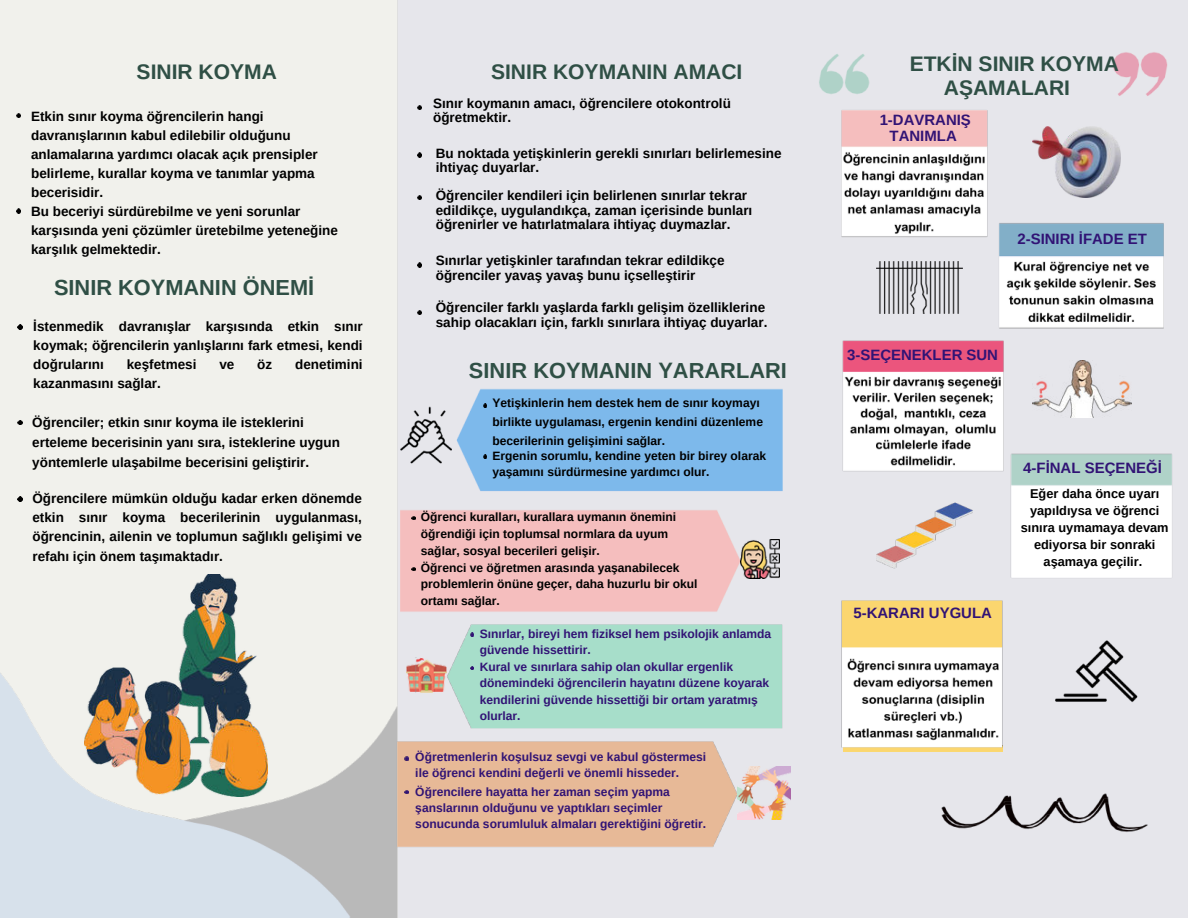
<style>
.page{position:relative;width:1188px;height:918px;background:#fff}
.page>*{position:absolute;margin:0;border:0;box-sizing:border-box;transform-origin:0 0}
.t1{font:700 21.75px "Arimo";color:#2f4f45}
.t2{font:700 21px/23.5px "Arimo";color:#2f4f45}
.t3{font:700 15px/15.8px "Arimo";color:#311375;text-align:center}
.t4{font:700 13.5px/19.2px "Arimo";color:#000}
.t5{font:700 12.75px/16.8px "Arimo";color:#000;text-align:center}
.t6{font:700 12px/15.8px "Arimo";color:#311375}
.t7{font:700 12px/16.8px "Arimo";color:#000}
</style>
<div class="page">
<img style="left:0;top:0;width:1188px;height:918px">
<img style="left:740px;top:539px;width:40px;height:40px">
<img style="left:390px;top:617px;width:399px;height:237px">
<img style="left:84px;top:575px;width:183px;height:221px">
<img style="left:406px;top:657px;width:41px;height:35px">
<img style="left:737px;top:767px;width:53px;height:52px">
<svg style="left:16px;top:113px;width:5px;height:5px"></svg>
<svg style="left:16px;top:209px;width:5px;height:4px"></svg>
<svg style="left:18px;top:325px;width:4px;height:4px"></svg>
<svg style="left:18px;top:420px;width:4px;height:5px"></svg>
<svg style="left:18px;top:497px;width:4px;height:4px"></svg>
<svg style="left:417px;top:105px;width:5px;height:5px"></svg>
<svg style="left:417px;top:153px;width:5px;height:4px"></svg>
<svg style="left:417px;top:263px;width:5px;height:4px"></svg>
<svg style="left:417px;top:310px;width:5px;height:5px"></svg>
<img style="left:834px;top:594px;width:176px;height:160px">
<img style="left:1047px;top:633px;width:97px;height:76px">
<img style="left:933px;top:786px;width:223px;height:52px">
<img style="left:834px;top:102px;width:344px;height:483px">
<svg style="left:417px;top:195px;width:5px;height:5px"></svg>
<h2 class="t2" style="left:137px;top:60px;width:142px">SINIR KOYMA</h2>
<h2 class="t2" style="left:491px;top:60px;width:253px">SINIR KOYMANIN AMACI</h2>
<h2 class="t2" style="left:944px;top:52px;width:177px;text-indent:-34px">ETKİN SINIR KOYMA<br>AŞAMALARI</h2>
<p class="t4" style="left:433px;top:96px;width:299px;line-height:14.7px">Sınır koymanın amacı, öğrencilere otokontrolü öğretmektir.</p>
<p class="t4" style="left:31px;top:106px;width:308px">Etkin sınır koyma öğrencilerin hangi davranışlarının kabul edilebilir olduğunu anlamalarına yardımcı olacak açık prensipler belirleme, kurallar koyma ve tanımlar yapma becerisidir.<br>Bu beceriyi sürdürebilme ve yeni sorunlar karşısında yeni çözümler üretebilme yeteneğine karşılık gelmektedir.</p>
<p class="t3" style="left:880px;top:113px;width:93px">1-DAVRANIŞ<br>TANIMLA</p>
<p class="t4" style="left:436px;top:146px;width:347px;line-height:14.7px">Bu noktada yetişkinlerin gerekli sınırları belirlemesine ihtiyaç duyarlar.</p>
<p class="t4" style="left:436px;top:188px;width:318px;line-height:14.7px">Öğrenciler kendileri için belirlenen sınırlar tekrar edildikçe, uygulandıkça, zaman içerisinde bunları öğrenirler ve hatırlatmalara ihtiyaç duymazlar.</p>
<p class="t4" style="left:436px;top:253px;width:290px;line-height:14.7px">Sınırlar yetişkinler tarafından tekrar edildikçe öğrenciler yavaş yavaş bunu içselleştirir</p>
<p class="t4" style="left:436px;top:301px;width:333px;line-height:14.7px">Öğrenciler farklı yaşlarda farklı gelişim özelliklerine sahip olacakları için, farklı sınırlara ihtiyaç duyarlar.</p>
<p class="t3" style="left:1018px;top:231px;width:131px">2-SINIRI İFADE ET</p>
<h1 class="t1" style="left:54px;top:272px;width:262px">SINIR KOYMANIN ÖNEMİ</h1>
<p class="t4" style="left:33px;top:317px;width:331px;text-align:justify">İstenmedik davranışlar karşısında etkin sınır koymak; öğrencilerin yanlışlarını fark etmesi, kendi doğrularını</p>
<p class="t3" style="left:847px;top:348px;width:152px">3-SEÇENEKLER SUN</p>
<p class="t4" style="left:127px;top:355px;width:71px">keşfetmesi</p>
<p class="t4" style="left:219px;top:355px;width:17px">ve</p>
<p class="t4" style="left:257px;top:355px;width:16px">öz</p>
<p class="t4" style="left:295px;top:355px;width:69px">denetimini</p>
<p class="t4" style="left:33px;top:374px;width:129px">kazanmasını sağlar.</p>
<p class="t4" style="left:32px;top:413px;width:309px;line-height:19.6px">Öğrenciler; etkin sınır koyma ile isteklerini erteleme becerisinin yanı sıra, isteklerine uygun yöntemlerle ulaşabilme becerisini geliştirir.</p>
<h1 class="t1" style="left:469px;top:355px;width:320px">SINIR KOYMANIN YARARLARI</h1>
<p class="t7" style="left:492px;top:393px;width:272px;line-height:19.2px">Yetişkinlerin hem destek hem de sınır koymayı birlikte uygulaması, ergenin kendini düzenleme becerilerinin gelişimini sağlar.</p>
<p class="t7" style="left:492px;top:448px;width:275px;line-height:15.8px">Ergenin sorumlu, kendine yeten bir birey olarak yaşamını sürdürmesine yardımcı olur.</p>
<p class="t7" style="left:421px;top:509px;width:278px">Öğrenci kuralları, kurallara uymanın önemini öğrendiği için toplumsal normlara da uyum sağlar, sosyal becerileri gelişir.<br>Öğrenci ve öğretmen arasında yaşanabilecek problemlerin önüne geçer, daha huzurlu bir okul ortamı sağlar.</p>
<p class="t6" style="left:480px;top:625px;width:293px;line-height:16.8px">Sınırlar, bireyi hem fiziksel hem psikolojik anlamda güvende hissettirir.<br>Kural ve sınırlara sahip olan okullar ergenlik</p>
<p class="t6" style="left:480px;top:675px;width:291px;line-height:16.8px">dönemindeki öğrencilerin hayatını düzene koyarak kendilerini güvende hissettiği bir ortam yaratmış</p>
<p class="t6" style="left:480px;top:708px;width:42px">olurlar.</p>
<p class="t3" style="left:1023px;top:460px;width:140px">4-FİNAL SEÇENEĞİ</p>
<p class="t5" style="left:1021px;top:486px;width:149px">Eğer daha önce uyarı yapıldıysa ve öğrenci sınıra uymamaya devam ediyorsa bir sonraki aşamaya geçilir.</p>
<p class="t4" style="left:32px;top:489px;width:331px;text-align:justify">Öğrencilere mümkün olduğu kadar erken dönemde etkin sınır koyma becerilerinin uygulanması, öğrencinin, ailenin ve toplumun sağlıklı gelişimi ve refahı için önem taşımaktadır.</p>
<p class="t3" style="left:853px;top:605px;width:140px">5-KARARI UYGULA</p>
<p class="t6" style="left:415px;top:750px;width:292px">Öğretmenlerin koşulsuz sevgi ve kabul göstermesi ile öğrenci kendini değerli ve önemli hisseder.</p>
<p class="t6" style="left:415px;top:784px;width:292px">Öğrencilere hayatta her zaman seçim yapma şanslarının olduğunu ve yaptıkları seçimler sonucunda sorumluluk almaları gerektiğini öğretir.</p>
</div>
